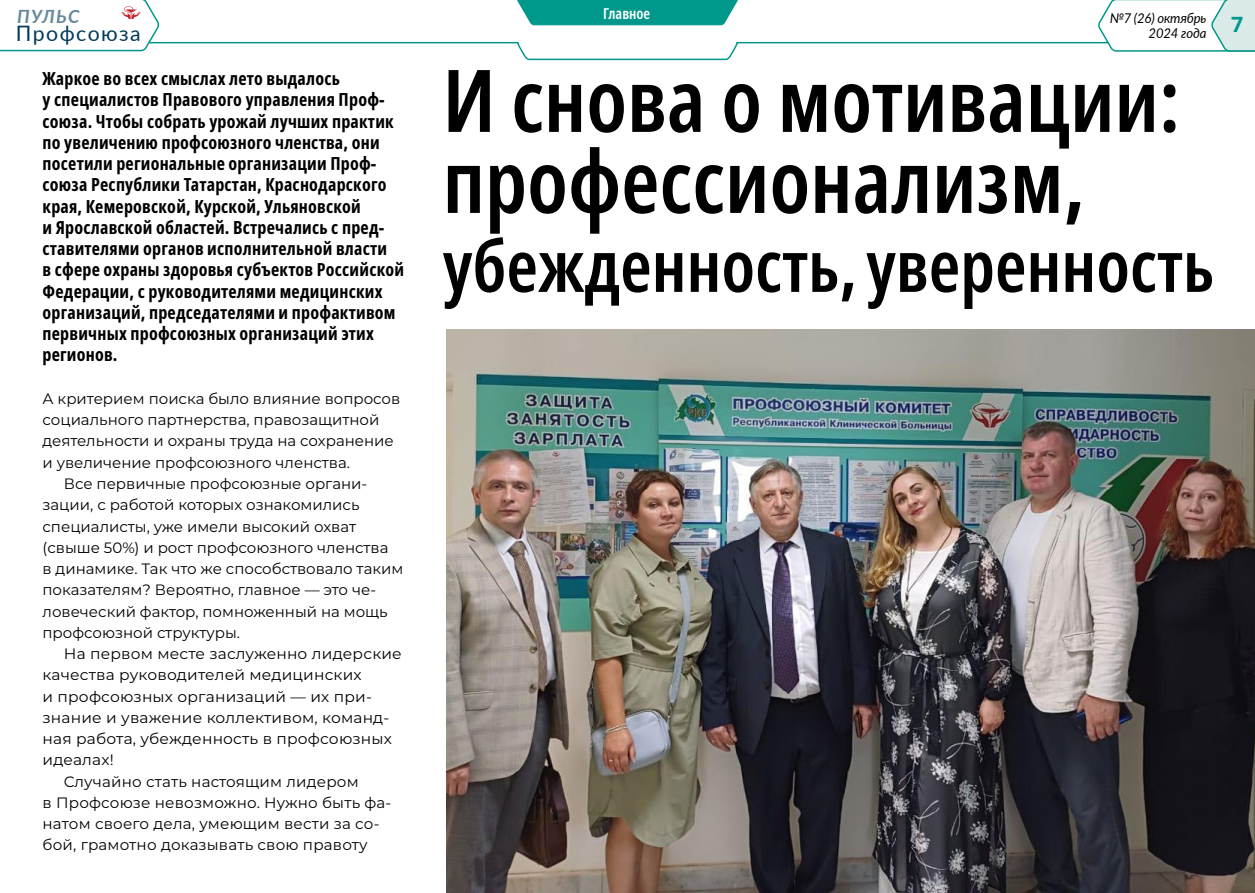
<style>
.page{position:relative;width:1255px;height:893px;background:#fff}
.page>*{position:absolute;margin:0;border:0;box-sizing:border-box;transform-origin:0 0}
.t1{font:600 extra-condensed 86.55px/81px "Noto Sans";color:#000}
.t2{font:600 extra-condensed 71.4px "Noto Sans";color:#000}
.t3{font:21.3px "Lato";letter-spacing:.07em;color:#003b59}
.t4{font:italic 700 18.3px "Lato";letter-spacing:.07em;color:#66899b}
.t5{font:700 extra-condensed 18px/21.3px "Noto Sans";letter-spacing:.01em;color:#000}
.t6{font:15px "Montserrat";color:#000}
.t7{font:600 extra-condensed 15px "Noto Sans";color:#fff}
.t8{font:italic 13.5px/15.3px "Lato";letter-spacing:-.01em;color:#000}
</style>
<div class="page">
<img style="left:446px;top:330px;width:808px;height:563px">
<svg style="left:161px;top:41px;width:935px;height:20px"></svg>
<svg style="left:517px;top:0;width:221px;height:26px;background:#17a194"></svg>
<svg style="left:1096px;top:0;width:158px;height:52px"></svg>
<svg style="left:0;top:0;width:161px;height:52px"></svg>
<p class="t4" style="left:17px;top:3px;width:64px">ПУЛЬС</p>
<h3 class="t3" style="left:16px;top:18px;width:126px">Профсоюза</h3>
<p class="t5" style="left:43px;top:68px;width:363px">Жаркое во всех смыслах лето выдалось<br>у специалистов Правового управления Проф&shy;союза. Чтобы собрать урожай лучших практик по увеличению профсоюзного членства, они посетили региональные организации Проф&shy;союза Республики Татарстан, Краснодарского края, Кемеровской, Курской, Ульяновской<br>и Ярославской областей. Встречались с пред&shy;ставителями органов исполнительной власти<br>в сфере охраны здоровья субъектов Российской Федерации, с руководителями медицинских организаций, председателями и профактивом первичных профсоюзных организаций этих регионов.</p>
<p class="t6" style="left:43px;top:388px;width:359px">А критерием поиска было влияние вопросов</p>
<p class="t6" style="left:43px;top:410px;width:338px">социального партнерства, правозащитной</p>
<p class="t6" style="left:43px;top:431px;width:353px">деятельности и охраны труда на сохранение</p>
<p class="t6" style="left:43px;top:452px;width:309px">и увеличение профсоюзного членства.</p>
<p class="t6" style="left:64px;top:473px;width:305px">Все первичные профсоюзные органи-</p>
<p class="t6" style="left:43px;top:495px;width:318px">зации, с работой которых ознакомились</p>
<p class="t6" style="left:43px;top:516px;width:315px">специалисты, уже имели высокий охват</p>
<p class="t6" style="left:43px;top:537px;width:347px">(свыше 50%) и рост профсоюзного членства</p>
<p class="t6" style="left:43px;top:558px;width:362px">в динамике. Так что же способствовало таким</p>
<p class="t6" style="left:43px;top:580px;width:335px">показателям? Вероятно, главное — это че-</p>
<p class="t6" style="left:43px;top:601px;width:346px">ловеческий фактор, помноженный на мощь</p>
<p class="t6" style="left:43px;top:622px;width:199px">профсоюзной структуры.</p>
<p class="t6" style="left:64px;top:643px;width:339px">На первом месте заслуженно лидерские</p>
<p class="t6" style="left:43px;top:665px;width:321px">качества руководителей медицинских</p>
<p class="t6" style="left:43px;top:686px;width:331px">и профсоюзных организаций — их при-</p>
<p class="t6" style="left:43px;top:707px;width:348px">знание и уважение коллективом, команд-</p>
<p class="t6" style="left:43px;top:728px;width:351px">ная работа, убежденность в профсоюзных</p>
<p class="t6" style="left:43px;top:750px;width:73px">идеалах!</p>
<p class="t6" style="left:64px;top:771px;width:296px">Случайно стать настоящим лидером</p>
<p class="t6" style="left:43px;top:792px;width:350px">в Профсоюзе невозможно. Нужно быть фа-</p>
<p class="t6" style="left:43px;top:814px;width:338px">натом своего дела, умеющим вести за со-</p>
<p class="t6" style="left:43px;top:835px;width:326px">бой, грамотно доказывать свою правоту</p>
<p class="t7" style="left:603px;top:3px;width:49px">Главное</p>
<p class="t8" style="left:1148px;top:10px;width:96px;text-indent:-39px">№7 (26) октябрь<br>2024 года <sup>7</sup></p>
<h1 class="t1" style="left:443px;top:62px;width:739px">И снова о мотивации: профессионализм,</h1>
<h2 class="t2" style="left:443px;top:215px;width:772px">убежденность, уверенность</h2>
</div>
